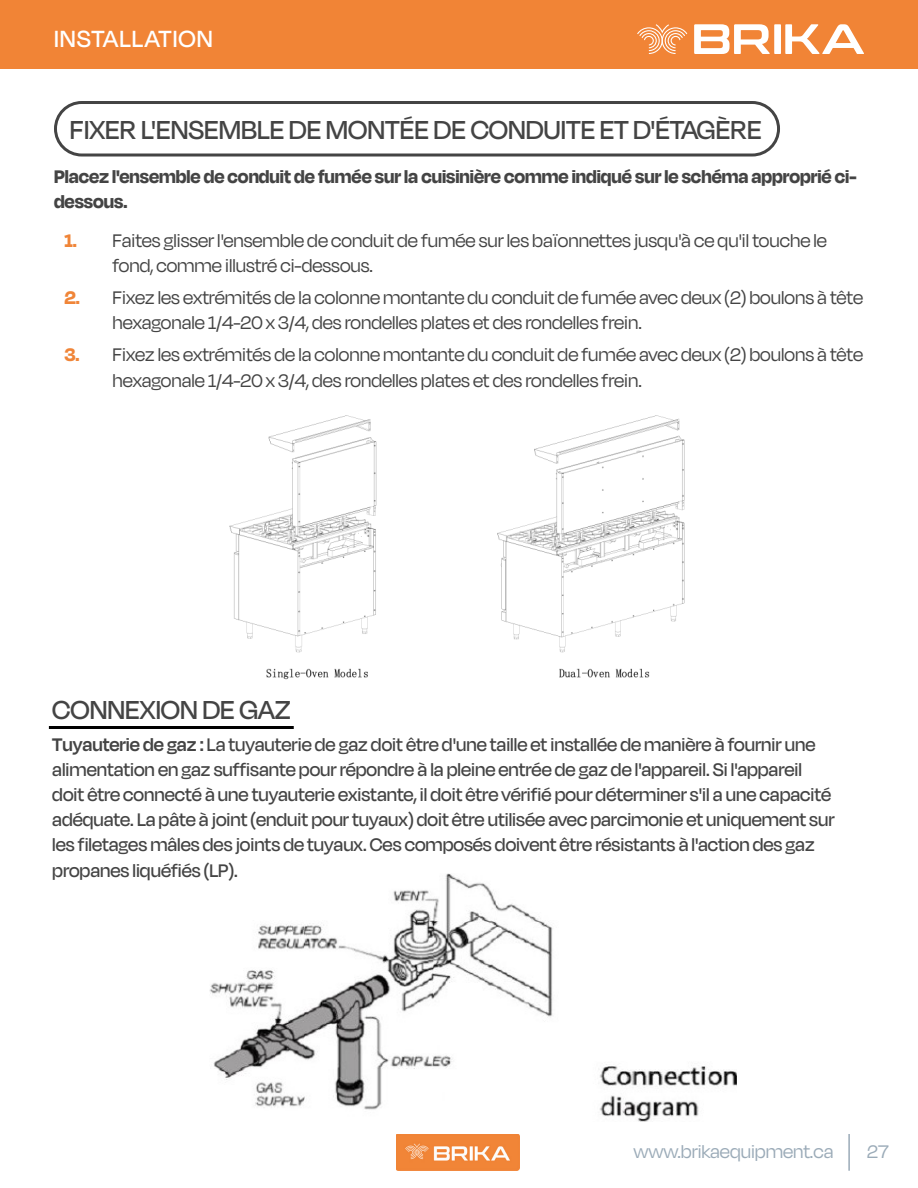
<style>
.page{position:relative;width:918px;height:1188px;background:#fff}
.page>*{position:absolute;margin:0;border:0;box-sizing:border-box;transform-origin:0 0}
.CHAPTER{font:500 30px "Degular Display";color:#444}
.page_name{font:500 27px "Degular Display";letter-spacing:.04em;color:#fff}
.CHAPTER-2{font:500 21px/25.2px "Degular Display";color:#444}
.t1{font:21px/25.2px "Degular Display";color:#444}
.t2{font:700 21px/25.2px "Degular Display";color:#444}
.t3{font:21px "Degular Display";color:#9babb8}
.s1{font-weight:700;color:#f08538}
.s2{font-weight:600}
</style>
<div class="page">
<img style="left:229px;top:415px;width:456px;height:265px">
<img style="left:209px;top:874px;width:527px;height:248px">
<div style="left:54px;top:101px;width:726px;height:56px;border:3px solid #444;border-radius:26px"></div>
<hr style="left:49px;top:726px;width:245px;height:3px;background:#000">
<img style="left:397px;top:1134px;width:123px;height:37px">
<hr style="left:848px;top:1134px;width:2px;height:37px;background:#9babb8">
<div style="left:0;top:0;width:918px;height:68px;background:#f18436"></div>
<svg style="left:694px;top:24px;width:76px;height:30px"></svg>
<div style="left:774px;top:24px;width:7px;height:30px;background:#fff"></div>
<svg style="left:785px;top:24px;width:79px;height:30px"></svg>
<svg style="left:637px;top:24px;width:50px;height:30px"></svg>
<p class="page_name" style="left:54px;top:24px;width:160px">INSTALLATION</p>
<p class="CHAPTER" style="left:70px;top:113px;width:693px">FIXER L'ENSEMBLE DE MONTÉE DE CONDUITE ET D'ÉTAGÈRE</p>
<p class="t2" style="left:54px;top:163px;width:804px">Placez l'ensemble de conduit de fumée sur la cuisinière comme indiqué sur le schéma approprié ci&shy;dessous.</p>
<p class="t1" style="left:112px;top:228px;width:716px;text-indent:-48px"><span class="s1">1.</span> Faites glisser l'ensemble de conduit de fumée sur les baïonnettes jusqu'à ce qu'il touche le fond, comme illustré ci-dessous.</p>
<p class="t1" style="left:112px;top:285px;width:752px;text-indent:-48px"><span class="s1">2.</span> Fixez les extrémités de la colonne montante du conduit de fumée avec deux (2) boulons à tête hexagonale 1/4-20 x 3/4, des rondelles plates et des rondelles frein.</p>
<p class="t1" style="left:112px;top:342px;width:752px;text-indent:-48px"><span class="s1">3.</span> Fixez les extrémités de la colonne montante du conduit de fumée avec deux (2) boulons à tête hexagonale 1/4-20 x 3/4, des rondelles plates et des rondelles frein.</p>
<p class="CHAPTER" style="left:52px;top:692px;width:240px">CONNEXION DE GAZ</p>
<p class="CHAPTER-2" style="left:52px;top:731px;width:784px"><span class="s2">Tuyauterie de gaz :</span> La tuyauterie de gaz doit être d'une taille et installée de manière à fournir une alimentation en gaz suffisante pour répondre à la pleine entrée de gaz de l'appareil. Si l'appareil doit être connecté à une tuyauterie existante, il doit être vérifié pour déterminer s'il a une capacité adéquate. La pâte à joint (enduit pour tuyaux) doit être utilisée avec parcimonie et uniquement sur les filetages mâles des joints de tuyaux. Ces composés doivent être résistants à l'action des gaz propanes liquéfiés (LP).</p>
<p class="t3" style="left:634px;top:1139px;width:201px">www.brikaequipment.ca</p>
<p class="t3" style="left:867px;top:1139px;width:23px">27</p>
</div>
